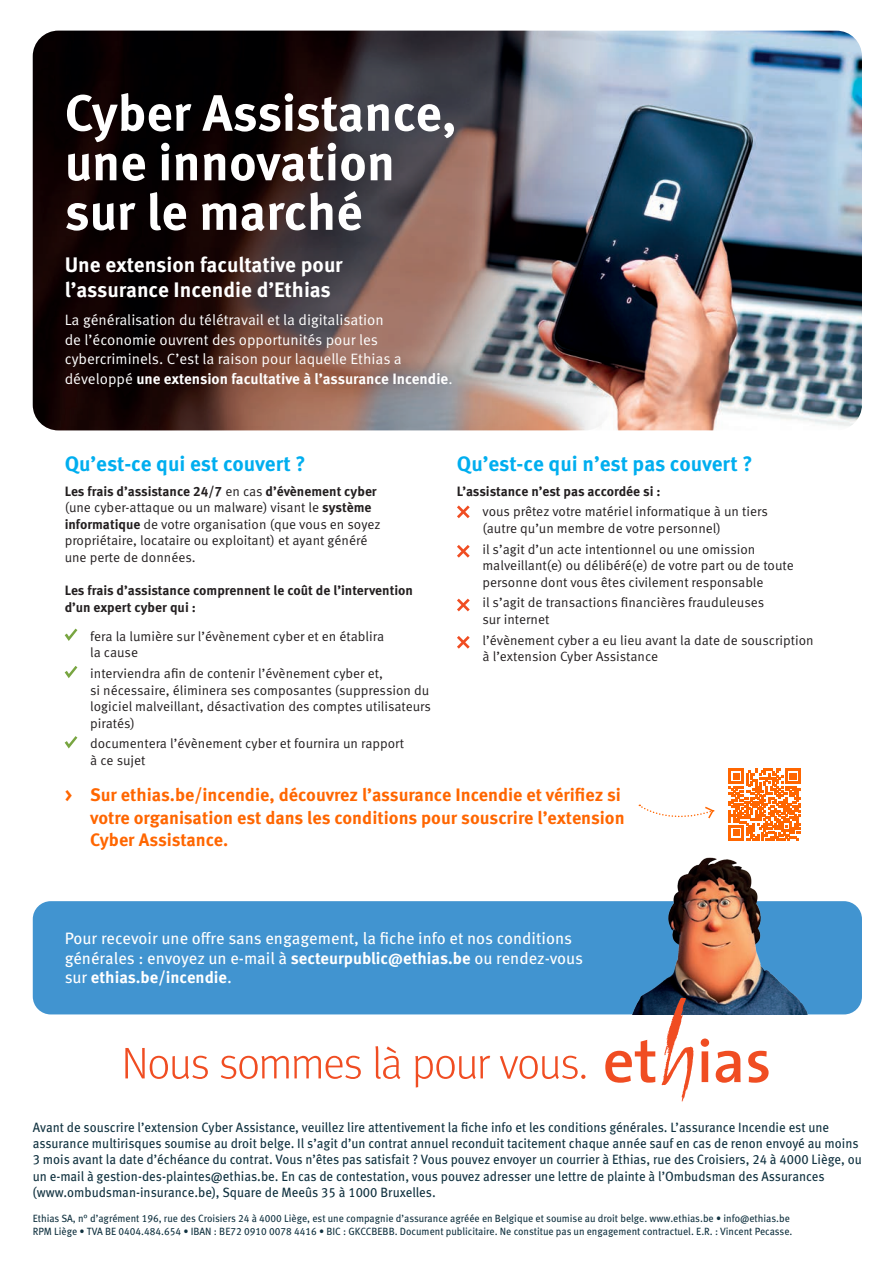
<style>
.page{position:relative;width:893px;height:1263px;background:#fff}
.page>*{position:absolute;margin:0;border:0;box-sizing:border-box;transform-origin:0 0}
.t1{font:700 51px/49.5px "Meta Pro";color:#fff}
.t2{font:700 21px/25.2px "Meta Pro";letter-spacing:-.005em;color:#fff}
.t3{font:700 21px "Meta Pro";letter-spacing:-.005em;color:#00aeef}
.t4{font:700 18px/22.5px "Meta Pro";color:#f60}
.t5{font:16.5px/19.5px "Meta Pro";color:#fff}
.t6{font:15px/19.5px "Meta Pro Norm";color:#fff}
.t7{font:700 15px "Meta Pro";letter-spacing:-.005em;color:#fff}
.t8{font:13.5px/16.5px "Meta Pro Norm";color:#231f20}
.t9{font:13.5px/16.2px "Meta Pro";color:#113240;scale:.95 1}
.t10{font:700 13.5px/16.5px "Meta Pro";color:#231f20}
.t11{font:10.5px/12.6px "Meta Pro";color:#113240;scale:.95 1}
.s1{font-family:"Meta Pro Norm";font-weight:400}
.s2{font-family:"Meta Pro";font-weight:700}
.s3{font-weight:700}
</style>
<div class="page">
<img style="left:33px;top:31px;width:829px;height:399px">
<img style="left:33px;top:31px;width:578px;height:399px;border-radius:26px">
<div style="left:33px;top:901px;width:829px;height:113px;background:#4194d0;border-radius:18px"></div>
<img style="left:610px;top:857px;width:216px;height:157px">
<svg style="left:125px;top:1048px;width:83px;height:31px"></svg>
<svg style="left:221px;top:1056px;width:140px;height:23px"></svg>
<svg style="left:375px;top:1046px;width:25px;height:33px"></svg>
<svg style="left:415px;top:1056px;width:75px;height:31px"></svg>
<svg style="left:500px;top:1056px;width:85px;height:23px"></svg>
<svg style="left:662px;top:997px;width:31px;height:105px"></svg>
<svg style="left:605px;top:1040px;width:50px;height:43px"></svg>
<svg style="left:701px;top:1038px;width:8px;height:44px"></svg>
<svg style="left:716px;top:1051px;width:25px;height:32px"></svg>
<svg style="left:748px;top:1051px;width:21px;height:32px"></svg>
<svg style="left:729px;top:769px;width:72px;height:71px"></svg>
<svg style="left:639px;top:805px;width:76px;height:14px"></svg>
<svg style="left:65px;top:629px;width:12px;height:12px"></svg>
<svg style="left:65px;top:666px;width:12px;height:12px"></svg>
<svg style="left:65px;top:736px;width:12px;height:12px"></svg>
<svg style="left:457px;top:505px;width:13px;height:13px"></svg>
<svg style="left:457px;top:545px;width:13px;height:13px"></svg>
<svg style="left:457px;top:599px;width:13px;height:12px"></svg>
<svg style="left:457px;top:636px;width:13px;height:13px"></svg>
<h1 class="t1" style="left:65px;top:85px;width:394px">Cyber Assistance, une innovation sur le marché</h1>
<h2 class="t2" style="left:65px;top:251px;width:280px">Une extension facultative pour l’assurance Incendie d’Ethias</h2>
<p class="t6" style="left:65px;top:309px;width:339px">La généralisation du télétravail et la digitalisation de l’économie ouvrent des opportunités pour les cybercriminels. C’est la raison pour laquelle Ethias a</p>
<p class="t7" style="left:65px;top:367px;width:389px"><span class="s1">développé</span> une extension facultative à l’assurance Incendie<span class="s1">.</span></p>
<h2 class="t3" style="left:65px;top:447px;width:242px">Qu’est-ce qui est couvert ?</h2>
<p class="t10" style="left:65px;top:482px;width:314px">Les frais d’assistance 24/7 <span class="s1">en cas</span> d’évènement cyber</p>
<p class="t8" style="left:65px;top:498px;width:317px">(une cyber-attaque ou un malware) visant le <span class="s2">système informatique</span> de votre organisation (que vous en soyez propriétaire, locataire ou exploitant) et ayant généré une perte de données.</p>
<p class="t10" style="left:65px;top:581px;width:350px">Les frais d’assistance comprennent le coût de l’intervention d’un expert cyber qui :</p>
<p class="t8" style="left:90px;top:627px;width:295px">fera la lumière sur l’évènement cyber et en établira la cause</p>
<p class="t8" style="left:90px;top:664px;width:342px">interviendra afin de contenir l’évènement cyber et,<br>si nécessaire, éliminera ses composantes (suppression du logiciel malveillant, désactivation des comptes utilisateurs piratés)</p>
<p class="t8" style="left:90px;top:735px;width:315px">documentera l’évènement cyber et fournira un rapport à ce sujet</p>
<h2 class="t3" style="left:457px;top:447px;width:297px">Qu’est-ce qui n’est pas couvert ?</h2>
<p class="t10" style="left:457px;top:482px;width:205px">L’assistance n’est pas accordée si :</p>
<p class="t8" style="left:482px;top:503px;width:287px">vous prêtez votre matériel informatique à un tiers (autre qu’un membre de votre personnel)</p>
<p class="t8" style="left:482px;top:540px;width:313px">il s’agit d’un acte intentionnel ou une omission malveillant(e) ou délibéré(e) de votre part ou de toute personne dont vous êtes civilement responsable</p>
<p class="t8" style="left:482px;top:594px;width:283px">il s’agit de transactions financières frauduleuses sur internet</p>
<p class="t8" style="left:482px;top:631px;width:333px">l’évènement cyber a eu lieu avant la date de souscription à l’extension Cyber Assistance</p>
<h3 class="t4" style="left:90px;top:782px;width:536px;text-indent:-26px">&gt; Sur ethias.be/incendie, découvrez l’assurance Incendie et vérifiez si votre organisation est dans les conditions pour souscrire l’extension<br>Cyber Assistance.</h3>
<p class="t5" style="left:65px;top:928px;width:520px">Pour recevoir une offre sans engagement, la fiche info et nos conditions générales : envoyez un e-mail à <span class="s3">secteurpublic@ethias.be</span> ou rendez-vous sur <span class="s3">ethias.be/incendie</span>.</p>
<p class="t9" style="left:33px;top:1118px;width:874px">Avant de souscrire l’extension Cyber Assistance, veuillez lire attentivement la fiche info et les conditions générales. L’assurance Incendie est une assurance multirisques soumise au droit belge. Il s’agit d’un contrat annuel reconduit tacitement chaque année sauf en cas de renon envoyé au moins 3 mois avant la date d’échéance du contrat. Vous n’êtes pas satisfait ? Vous pouvez envoyer un courrier à Ethias, rue des Croisiers, 24 à 4000 Liège, ou un e-mail à gestion-des-plaintes@ethias.be. En cas de contestation, vous pouvez adresser une lettre de plainte à l’Ombudsman des Assurances (www.ombudsman-insurance.be), Square de Meeûs 35 à 1000 Bruxelles.</p>
<p class="t11" style="left:33px;top:1211px;width:801px">Ethias SA, n° d’agrément 196, rue des Croisiers 24 à 4000 Liège, est une compagnie d’assurance agréée en Belgique et soumise au droit belge. www.ethias.be • info@ethias.be<br>RPM Liège • TVA BE 0404.484.654 • IBAN : BE72 0910 0078 4416 • BIC : GKCCBEBB. Document publicitaire. Ne constitue pas un engagement contractuel. E.R. : Vincent Pecasse.</p>
</div>
